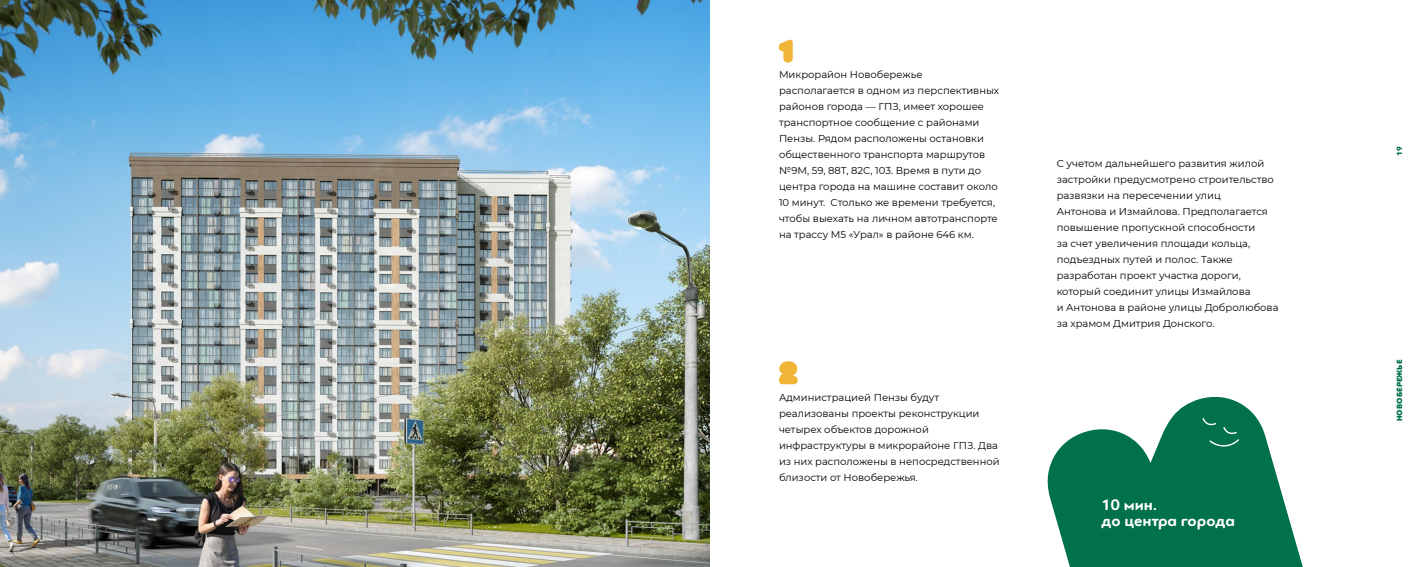
<style>
.page{position:relative;width:1418px;height:567px;background:#fff}
.page>*{position:absolute;margin:0;border:0;box-sizing:border-box;transform-origin:0 0}
.t1{font:700 16px/16px "PF Bague Round Pro";color:#fff}
.t2{font:10px/16px "Montserrat";color:#000}
.t3{font:900 8px "PF Bague Round Pro";color:#007148}
</style>
<div class="page">
<img style="left:0;top:0;width:709px;height:567px">
<svg style="left:1047px;top:396px;width:256px;height:171px;fill:#007148"></svg>
<svg style="left:1201px;top:417px;width:39px;height:30px"></svg>
<svg style="left:778px;top:40px;width:14px;height:23px"></svg>
<svg style="left:779px;top:361px;width:18px;height:23px"></svg>
<p class="t2" style="left:779px;top:66px;width:222px">Микрорайон Новобережье располагается в одном из перспективных районов города — ГПЗ, имеет хорошее транспортное сообщение с районами Пензы. Рядом расположены остановки общественного транспорта маршрутов №9М, 59, 88Т, 82С, 103. Время в пути до центра города на машине составит около 10 минут. Cтолько же времени требуется, чтобы выехать на личном автотранспорте на трассу М5 «Урал» в районе 646 км.</p>
<p class="t2" style="left:779px;top:389px;width:222px">Администрацией Пензы будут реализованы проекты реконструкции четырех объектов дорожной инфраструктуры в микрорайоне ГПЗ. Два из них расположены в непосредственной близости от Новобережья.</p>
<p class="t2" style="left:1056px;top:155px;width:223px">С учетом дальнейшего развития жилой застройки предусмотрено строительство развязки на пересечении улиц<br>Антонова и Измайлова. Предполагается повышение пропускной способности<br>за счет увеличения площади кольца, подъездных путей и полос. Также разработан проект участка дороги, который соединит улицы Измайлова<br>и Антонова в районе улицы Добролюбова за храмом Дмитрия Донского.</p>
<h1 class="t1" style="left:1101px;top:497px;width:135px">10 мин.<br>до центра города</h1>
<p class="t3" style="left:1394px;top:156px;width:11px;rotate:-90deg">19</p>
<p class="t3" style="left:1394px;top:421px;width:63px;rotate:-90deg">НОВОБЕРЕЖЬЕ</p>
</div>
